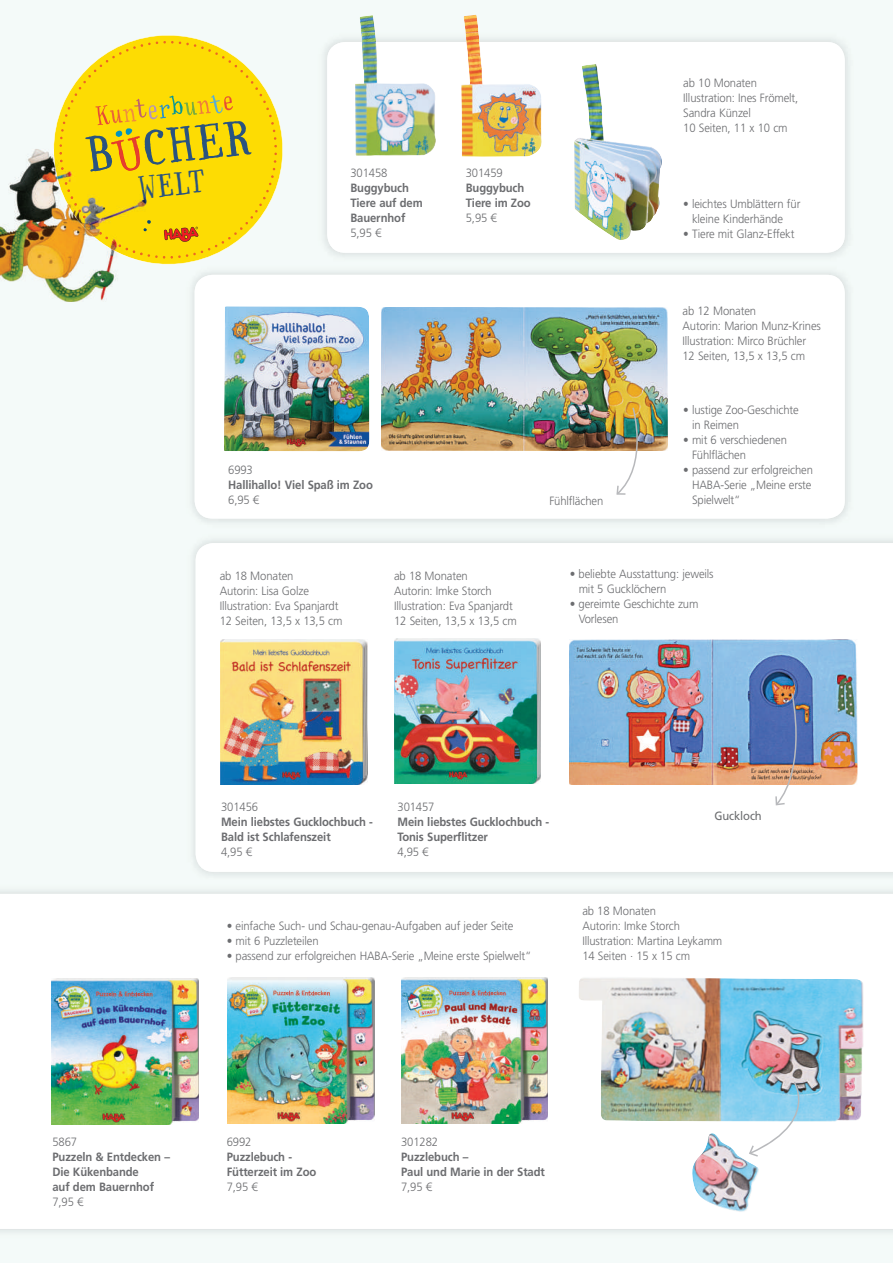
<style>
.page{position:relative;width:893px;height:1263px;background:#f4faf9}
.page>*{position:absolute;margin:0;border:0;box-sizing:border-box;transform-origin:0 0}
.t1{font:30px "Handwriter";color:#2a537f;scale:.94 1}
.t2{font:300 12px/15px "Frutiger LT";letter-spacing:-.01em;color:#6c6d70;scale:.94 1}
.t3{font:700 12px/15px "Frutiger LT";letter-spacing:-.01em;color:#6c6d70;scale:.94 1}
.t4{font:12px "Frutiger LT";letter-spacing:-.01em;color:#6c6d70;scale:.94 1}
</style>
<div class="page">
<svg style="left:53px;top:35px;width:230px;height:230px"></svg>
<img style="left:0;top:149px;width:146px;height:153px">
<img style="left:53px;top:149px;width:93px;height:113px">
<svg style="left:59px;top:41px;width:218px;height:217px;background:#efd32c"></svg>
<div style="left:327px;top:42px;width:518px;height:211px;background:#fff;border-radius:18px"></div>
<img style="left:360px;top:15px;width:16px;height:27px">
<img style="left:355px;top:42px;width:81px;height:114px">
<img style="left:464px;top:15px;width:15px;height:27px">
<img style="left:461px;top:42px;width:81px;height:115px">
<img style="left:574px;top:64px;width:88px;height:176px">
<img style="left:192px;top:272px;width:656px;height:250px">
<div style="left:195px;top:275px;width:650px;height:244px;background:#fff;border-radius:18px"></div>
<img style="left:224px;top:306px;width:146px;height:145px">
<img style="left:381px;top:307px;width:286px;height:144px">
<svg style="left:616px;top:408px;width:22px;height:87px"></svg>
<div style="left:196px;top:543px;width:697px;height:329px;background:#fff"></div>
<img style="left:220px;top:639px;width:147px;height:146px">
<img style="left:394px;top:638px;width:147px;height:146px">
<img style="left:569px;top:639px;width:288px;height:146px">
<svg style="left:775px;top:693px;width:22px;height:112px"></svg>
<div style="left:0;top:894px;width:893px;height:335px;background:#fff"></div>
<img style="left:52px;top:978px;width:146px;height:146px">
<img style="left:227px;top:977px;width:147px;height:146px">
<img style="left:401px;top:977px;width:147px;height:146px">
<img style="left:578px;top:976px;width:286px;height:146px">
<img style="left:692px;top:1133px;width:67px;height:79px">
<svg style="left:749px;top:1082px;width:50px;height:75px"></svg>
<h1 class="t1" style="left:137px;top:175px;width:73px;rotate:-6deg">WELT</h1>
<p class="t2" style="left:350px;top:166px;width:41px">301458</p>
<p class="t3" style="left:350px;top:181px;width:78px">Buggybuch<br>Tiere auf dem<br>Bauernhof</p>
<p class="t2" style="left:350px;top:226px;width:35px">5,95 €</p>
<p class="t2" style="left:466px;top:166px;width:41px">301459</p>
<p class="t3" style="left:466px;top:181px;width:71px">Buggybuch<br>Tiere im Zoo</p>
<p class="t2" style="left:466px;top:211px;width:35px">5,95 €</p>
<p class="t2" style="left:683px;top:76px;width:124px">ab 10 Monaten<br>Illustration: Ines Frömelt,<br>Sandra Künzel<br>10 Seiten, 11 x 10 cm</p>
<p class="t2" style="left:692px;top:197px;width:117px;text-indent:-9px">• leichtes Umblättern für kleine Kinderhände</p>
<p class="t2" style="left:683px;top:227px;width:120px">• Tiere mit Glanz-Effekt</p>
<p class="t2" style="left:228px;top:463px;width:28px">6993</p>
<p class="t3" style="left:228px;top:478px;width:155px">Hallihallo! Viel Spaß im Zoo</p>
<p class="t2" style="left:228px;top:493px;width:35px">6,95 €</p>
<p class="t2" style="left:220px;top:569px;width:132px">ab 18 Monaten<br>Autorin: Lisa Golze<br>Illustration: Eva Spanjardt<br>12 Seiten, 13,5 x 13,5 cm</p>
<p class="t2" style="left:394px;top:569px;width:132px">ab 18 Monaten<br>Autorin: Imke Storch<br>Illustration: Eva Spanjardt<br>12 Seiten, 13,5 x 13,5 cm</p>
<p class="t2" style="left:549px;top:494px;width:59px">Fühlflächen</p>
<p class="t2" style="left:682px;top:304px;width:149px">ab 12 Monaten<br>Autorin: Marion Munz-Krines<br>Illustration: Mirco Brüchler<br>12 Seiten, 13,5 x 13,5 cm</p>
<p class="t2" style="left:692px;top:403px;width:115px;text-indent:-9px">• lustige Zoo-Geschichte in Reimen</p>
<p class="t2" style="left:692px;top:433px;width:102px;text-indent:-9px">• mit 6 verschiedenen<br>Fühlflächen</p>
<p class="t2" style="left:692px;top:463px;width:130px;text-align:justify;text-indent:-9px">• passend zur erfolgreichen HABA-Serie „Meine erste Spielwelt“</p>
<p class="t2" style="left:579px;top:567px;width:145px;text-indent:-9px">• beliebte Ausstattung: jeweils mit 5 Gucklöchern</p>
<p class="t2" style="left:579px;top:597px;width:129px;text-indent:-9px">• gereimte Geschichte zum<br>Vorlesen</p>
<p class="t2" style="left:221px;top:800px;width:41px">301456</p>
<p class="t3" style="left:221px;top:815px;width:163px">Mein liebstes Gucklochbuch -<br>Bald ist Schlafenszeit</p>
<p class="t2" style="left:221px;top:845px;width:35px">4,95 €</p>
<p class="t2" style="left:398px;top:800px;width:41px">301457</p>
<p class="t3" style="left:398px;top:815px;width:163px">Mein liebstes Gucklochbuch -<br>Tonis Superflitzer</p>
<p class="t2" style="left:398px;top:845px;width:35px">4,95 €</p>
<p class="t2" style="left:227px;top:919px;width:306px">• einfache Such- und Schau-genau-Aufgaben auf jeder Seite</p>
<p class="t2" style="left:227px;top:934px;width:99px">• mit 6 Puzzleteilen</p>
<p class="t2" style="left:227px;top:949px;width:326px">• passend zur erfolgreichen HABA-Serie „Meine erste Spielwelt“</p>
<p class="t4" style="left:714px;top:808px;width:52px">Guckloch</p>
<p class="t2" style="left:582px;top:904px;width:150px">ab 18 Monaten<br>Autorin: Imke Storch<br>Illustration: Martina Leykamm<br>14 Seiten . 15 x 15 cm</p>
<p class="t2" style="left:52px;top:1135px;width:28px">5867</p>
<p class="t3" style="left:52px;top:1150px;width:124px">Puzzeln &amp; Entdecken –<br>Die Kükenbande<br>auf dem Bauernhof</p>
<p class="t2" style="left:52px;top:1195px;width:35px">7,95 €</p>
<p class="t2" style="left:227px;top:1135px;width:28px">6992</p>
<p class="t3" style="left:227px;top:1150px;width:97px">Puzzlebuch -<br>Fütterzeit im Zoo</p>
<p class="t2" style="left:227px;top:1180px;width:35px">7,95 €</p>
<p class="t2" style="left:401px;top:1135px;width:41px">301282</p>
<p class="t3" style="left:401px;top:1150px;width:154px">Puzzlebuch –<br>Paul und Marie in der Stadt</p>
<p class="t2" style="left:401px;top:1180px;width:35px">7,95 €</p>
</div>
